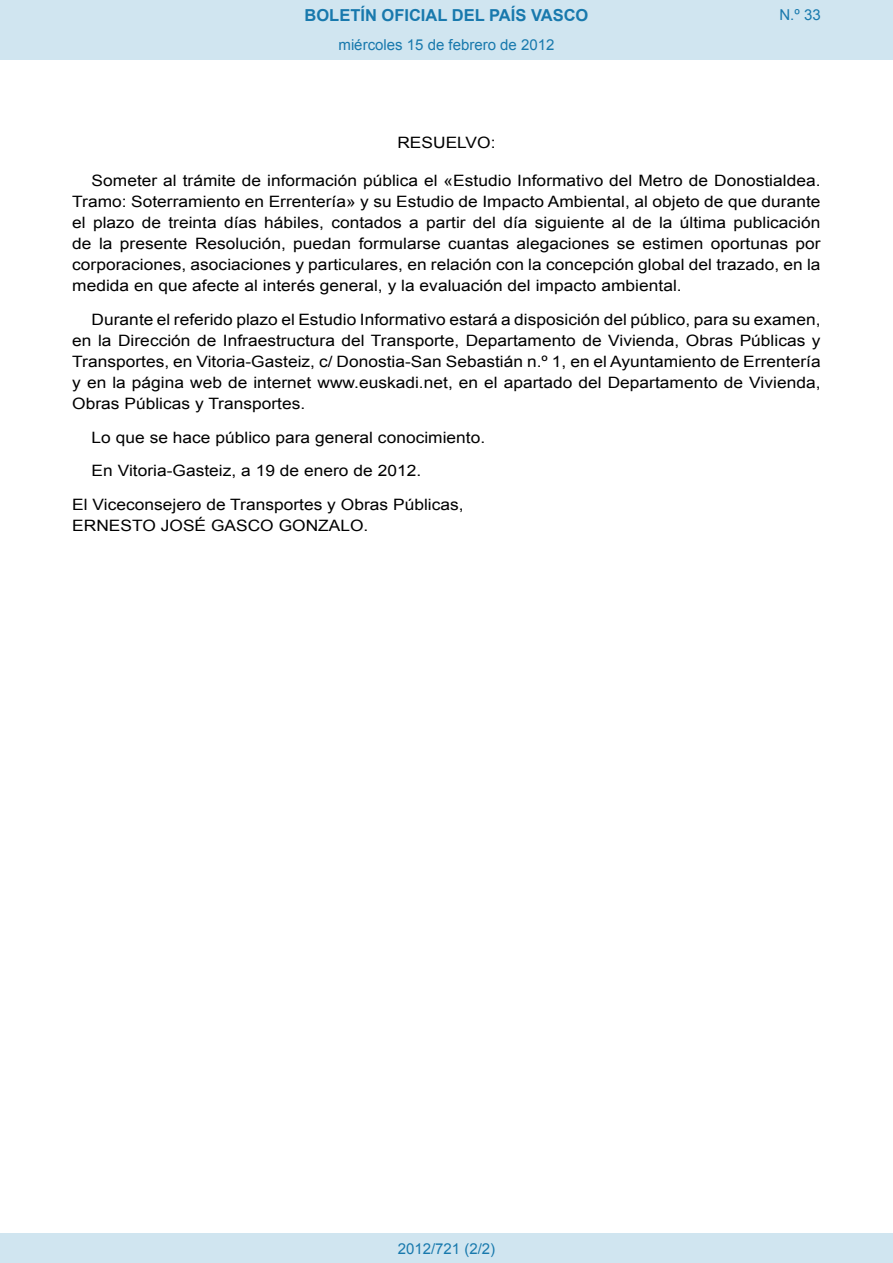
<style>
.page{position:relative;width:893px;height:1263px;background:#fff}
.page>*{position:absolute;margin:0;border:0;box-sizing:border-box;transform-origin:0 0}
.t1{font:700 16.5px "Arial";color:#1879ad}
.BOPVDetalle{font:15.6px/21px "Arial";color:#000;text-align:justify;scale:1.11 1}
.BOPVFirmaPuesto{font:15.6px "Arial";color:#000;scale:1.11 1}
.BOPVFirmaLugFec{font:15.6px "Arial";color:#000;scale:1.11 1}
.BOPVFirmaNombre{font:15.6px "Arial";color:#000;scale:1.11 1}
.BOPVClave{font:15.6px "Arial";color:#000;scale:1.11 1}
.Paginacion_Centro{font:15px "Arial";color:#1879ad}
</style>
<div class="page">
<div style="left:0;top:0;width:893px;height:60px;background:#d0e5f0"></div>
<div style="left:0;top:1233px;width:893px;height:30px;background:#d0e5f0"></div>
<p class="t1" style="left:305px;top:4px;width:285px">BOLETÍN OFICIAL DEL PAÍS VASCO</p>
<p class="Paginacion_Centro" style="left:338px;top:35px;width:217px">miércoles 15 de febrero de 2012</p>
<p class="Paginacion_Centro" style="left:779px;top:5px;width:43px">N.º 33</p>
<p class="BOPVClave" style="left:397px;top:132px;width:90px">RESUELVO:</p>
<p class="BOPVDetalle" style="left:72px;top:170px;width:676px;text-indent:19px">Someter al trámite de información pública el «Estudio Informativo del Metro de Donostialdea.<br>Tramo: Soterramiento en Errentería» y su Estudio de Impacto Ambiental, al objeto de que durante el plazo de treinta días hábiles, contados a partir del día siguiente al de la última publicación de la presente Resolución, puedan formularse cuantas alegaciones se estimen oportunas por corporaciones, asociaciones y particulares, en relación con la concepción global del trazado, en la medida en que afecte al interés general, y la evaluación del impacto ambiental.</p>
<p class="BOPVDetalle" style="left:72px;top:309px;width:676px;text-indent:19px">Durante el referido plazo el Estudio Informativo estará a disposición del público, para su examen, en la Dirección de Infraestructura del Transporte, Departamento de Vivienda, Obras Públicas y Transportes, en Vitoria-Gasteiz, c/ Donostia-San Sebastián n.º 1, en el Ayuntamiento de Errentería y en la página web de internet www.euskadi.net, en el apartado del Departamento de Vivienda, Obras Públicas y Transportes.</p>
<p class="BOPVDetalle" style="left:92px;top:427px;width:356px">Lo que se hace público para general conocimiento.</p>
<p class="BOPVFirmaLugFec" style="left:92px;top:461px;width:298px">En Vitoria-Gasteiz, a 19 de enero de 2012.</p>
<p class="BOPVFirmaPuesto" style="left:72px;top:494px;width:354px">El Viceconsejero de Transportes y Obras Públicas,</p>
<p class="BOPVFirmaNombre" style="left:72px;top:515px;width:268px">ERNESTO JOSÉ GASCO GONZALO.</p>
<p class="Paginacion_Centro" style="left:398px;top:1238px;width:99px">2012/721 (2/2)</p>
</div>
